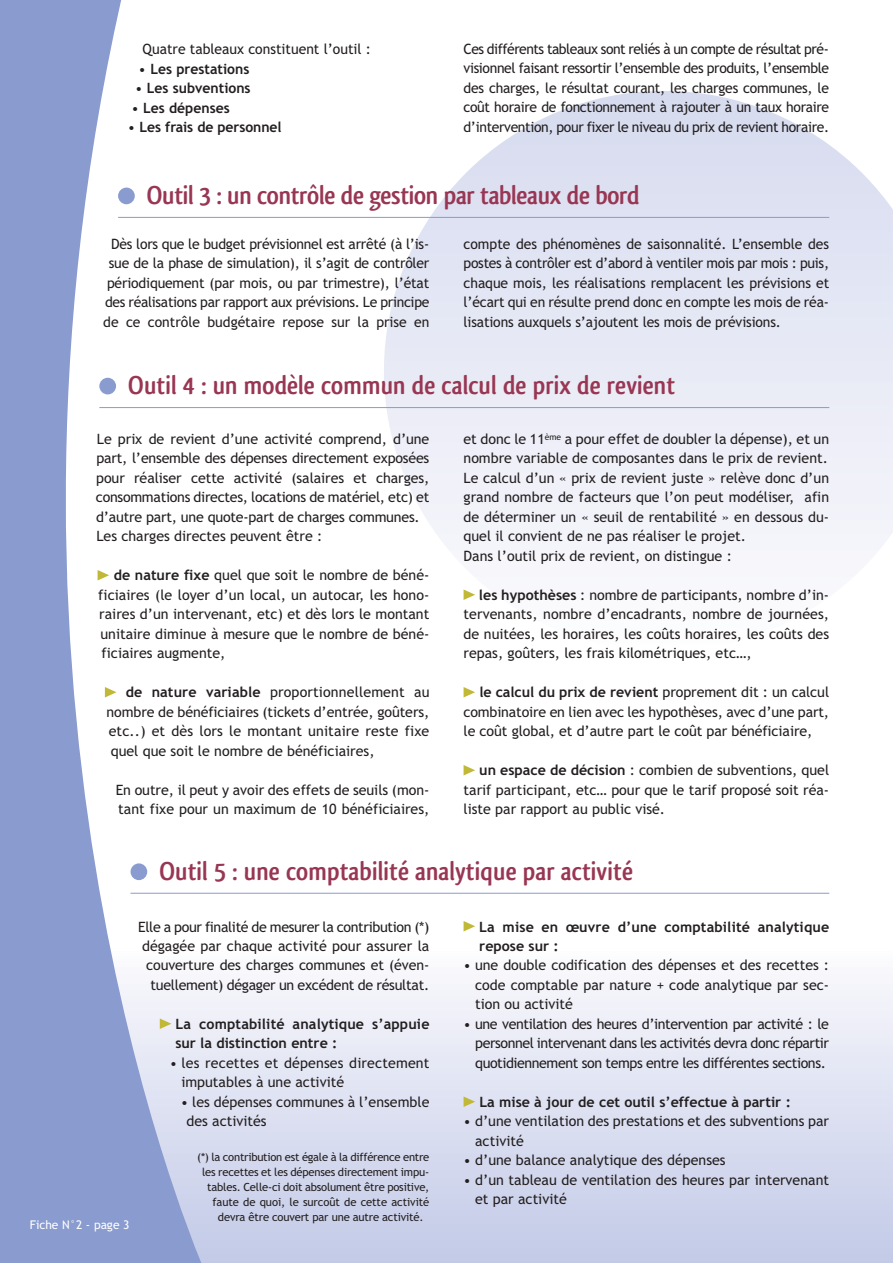
<style>
.page{position:relative;width:893px;height:1263px;background:#fff}
.page>*{position:absolute;margin:0;border:0;box-sizing:border-box;transform-origin:0 0}
.t1{font:700 27px "Qlassik";color:#983653}
.t2{font:14.25px/19.5px "Trebuchet MS";color:#231f20;text-align:justify}
.t3{font:700 14.25px/19.5px "Trebuchet MS";color:#231f20}
.t4{font:14.25px/19.5px "Trebuchet MS";letter-spacing:-.02em;color:#231f20;text-align:right}
.t5{font:12px "Trebuchet MS";color:#fff}
.t6{font:11.25px "Trebuchet MS";letter-spacing:-.015em;color:#231f20}
.s1{font-weight:400}
.s2{font-weight:700}
</style>
<div class="page">
<hr style="left:131px;top:893px;width:698px;height:1px;background:#899bcf">
<div style="left:0;top:950px;width:892px;height:313px;background:linear-gradient(to bottom,#fbfbfd,#c2c9e7)"></div>
<svg style="left:463px;top:1097px;width:12px;height:10px"></svg>
<svg style="left:463px;top:921px;width:12px;height:10px"></svg>
<svg style="left:463px;top:765px;width:12px;height:10px"></svg>
<svg style="left:463px;top:687px;width:12px;height:10px"></svg>
<svg style="left:463px;top:590px;width:12px;height:10px"></svg>
<hr style="left:99px;top:407px;width:730px;height:1px;background:#899bcf">
<hr style="left:118px;top:217px;width:711px;height:1px;background:#899bcf">
<svg style="left:0;top:0;width:211px;height:1263px"></svg>
<p class="t2" style="left:143px;top:40px;width:230px">Quatre tableaux constituent l’outil :</p>
<p class="t3" style="left:139px;top:60px;width:112px"><span class="s1">•</span> Les prestations</p>
<p class="t3" style="left:135px;top:79px;width:117px"><span class="s1">•</span> Les subventions</p>
<p class="t3" style="left:131px;top:99px;width:100px"><span class="s1">•</span> Les dépenses</p>
<p class="t3" style="left:128px;top:118px;width:155px"><span class="s1">•</span> Les frais de personnel</p>
<p class="t2" style="left:463px;top:40px;width:367px">Ces différents tableaux sont reliés à un compte de résultat pré&shy;visionnel faisant ressortir l’ensemble des produits, l’ensemble des charges, le résultat courant, les charges communes, le coût horaire de fonctionnement à rajouter à un taux horaire d’intervention, pour fixer le niveau du prix de revient horaire.</p>
<h1 class="t1" style="left:147px;top:185px;width:494px">Outil 3 : un contrôle de gestion par tableaux de bord</h1>
<p class="t2" style="left:103px;top:235px;width:328px;text-align:center">Dès lors que le budget prévisionnel est arrêté (à l’is&shy;sue de la phase de simulation), il s’agit de contrôler périodiquement (par mois, ou par trimestre), l’état des réalisations par rapport aux prévisions. Le principe de ce contrôle budgétaire repose sur la prise en</p>
<p class="t2" style="left:463px;top:235px;width:367px">compte des phénomènes de saisonnalité. L’ensemble des postes à contrôler est d’abord à ventiler mois par mois : puis, chaque mois, les réalisations remplacent les prévisions et l’écart qui en résulte prend donc en compte les mois de réa&shy;lisations auxquels s’ajoutent les mois de prévisions.</p>
<h1 class="t1" style="left:128px;top:375px;width:548px">Outil 4 : un modèle commun de calcul de prix de revient</h1>
<p class="t2" style="left:96px;top:430px;width:335px;text-align:left">Le prix de revient d’une activité comprend, d’une part, l’ensemble des dépenses directement exposées pour réaliser cette activité (salaires et charges, consommations directes, locations de matériel, etc) et d’autre part, une quote-part de charges communes.<br>Les charges directes peuvent être :</p>
<p class="t2" style="left:98px;top:567px;width:333px;text-indent:16px"><span class="s2">de nature fixe</span> quel que soit le nombre de béné&shy;ficiaires (le loyer d’un local, un autocar, les hono&shy;raires d’un intervenant, etc) et dès lors le montant unitaire diminue à mesure que le nombre de béné&shy;ficiaires augmente,</p>
<p class="t2" style="left:107px;top:684px;width:324px;text-indent:19px"><span class="s2">de nature variable</span> proportionnellement au nombre de bénéficiaires (tickets d’entrée, goûters, etc..) et dès lors le montant unitaire reste fixe quel que soit le nombre de bénéficiaires,</p>
<p class="t2" style="left:116px;top:781px;width:315px">En outre, il peut y avoir des effets de seuils (mon&shy;tant fixe pour un maximum de 10 bénéficiaires,</p>
<p class="t2" style="left:463px;top:430px;width:367px;text-align:left">et donc le 11<sup>ème</sup> a pour effet de doubler la dépense), et un nombre variable de composantes dans le prix de revient.<br>Le calcul d’un « prix de revient juste » relève donc d’un grand nombre de facteurs que l’on peut modéliser, afin de déterminer un « seuil de rentabilité » en dessous du&shy;quel il convient de ne pas réaliser le projet.<br>Dans l’outil prix de revient, on distingue :</p>
<p class="t2" style="left:463px;top:586px;width:367px;text-indent:15px"><span class="s2">les hypothèses</span> : nombre de participants, nombre d’in&shy;tervenants, nombre d’encadrants, nombre de journées, de nuitées, les horaires, les coûts horaires, les coûts des repas, goûters, les frais kilométriques, etc…,</p>
<p class="t2" style="left:463px;top:684px;width:367px;text-indent:16px"><span class="s2">le calcul du prix de revient</span> proprement dit : un calcul combinatoire en lien avec les hypothèses, avec d’une part, le coût global, et d’autre part le coût par bénéficiaire,</p>
<p class="t2" style="left:463px;top:762px;width:367px;text-indent:16px"><span class="s2">un espace de décision</span> : combien de subventions, quel tarif participant, etc… pour que le tarif proposé soit réa&shy;liste par rapport au public visé.</p>
<p class="t5" style="left:30px;top:1220px;width:101px">Fiche N°2 - page 3</p>
<h1 class="t1" style="left:159px;top:861px;width:475px">Outil 5 : une comptabilité analytique par activité</h1>
<p class="t4" style="left:138px;top:918px;width:293px">Elle a pour finalité de mesurer la contribution (*) dégagée par chaque activité pour assurer la couverture des charges communes et (éven&shy;tuellement) dégager un excédent de résultat.</p>
<p class="t3" style="left:175px;top:1015px;width:256px">La comptabilité analytique s’appuie sur la distinction entre :</p>
<p class="t2" style="left:181px;top:1054px;width:250px;text-indent:-12px">• les recettes et dépenses directement imputables à une activité</p>
<p class="t2" style="left:186px;top:1093px;width:244px;text-indent:-6px">• les dépenses communes à l’ensemble des activités</p>
<p class="t6" style="left:197px;top:1153px;width:234px">(*) la contribution est égale à la différence entre</p>
<p class="t6" style="left:202px;top:1168px;width:229px">les recettes et les dépenses directement impu-</p>
<p class="t6" style="left:207px;top:1183px;width:224px">tables. Celle-ci doit absolument être positive,</p>
<p class="t6" style="left:212px;top:1198px;width:218px">faute de quoi, le surcoût de cette activité</p>
<p class="t6" style="left:218px;top:1213px;width:207px">devra être couvert par une autre activité.</p>
<p class="t3" style="left:479px;top:918px;width:351px">La mise en œuvre d’une comptabilité analytique repose sur :</p>
<p class="t2" style="left:475px;top:957px;width:355px;text-indent:-12px">• une double codification des dépenses et des recettes : code comptable par nature + code analytique par sec&shy;tion ou activité</p>
<p class="t2" style="left:475px;top:1015px;width:355px;text-indent:-12px">• une ventilation des heures d’intervention par activité : le personnel intervenant dans les activités devra donc répartir quotidiennement son temps entre les différentes sections.</p>
<p class="t3" style="left:479px;top:1093px;width:313px">La mise à jour de cet outil s’effectue à partir :</p>
<p class="t2" style="left:475px;top:1113px;width:355px;text-indent:-12px">• d’une ventilation des prestations et des subventions par activité</p>
<p class="t2" style="left:463px;top:1152px;width:264px">• d’une balance analytique des dépenses</p>
<p class="t2" style="left:475px;top:1171px;width:355px;text-indent:-12px">• d’un tableau de ventilation des heures par intervenant et par activité</p>
</div>
